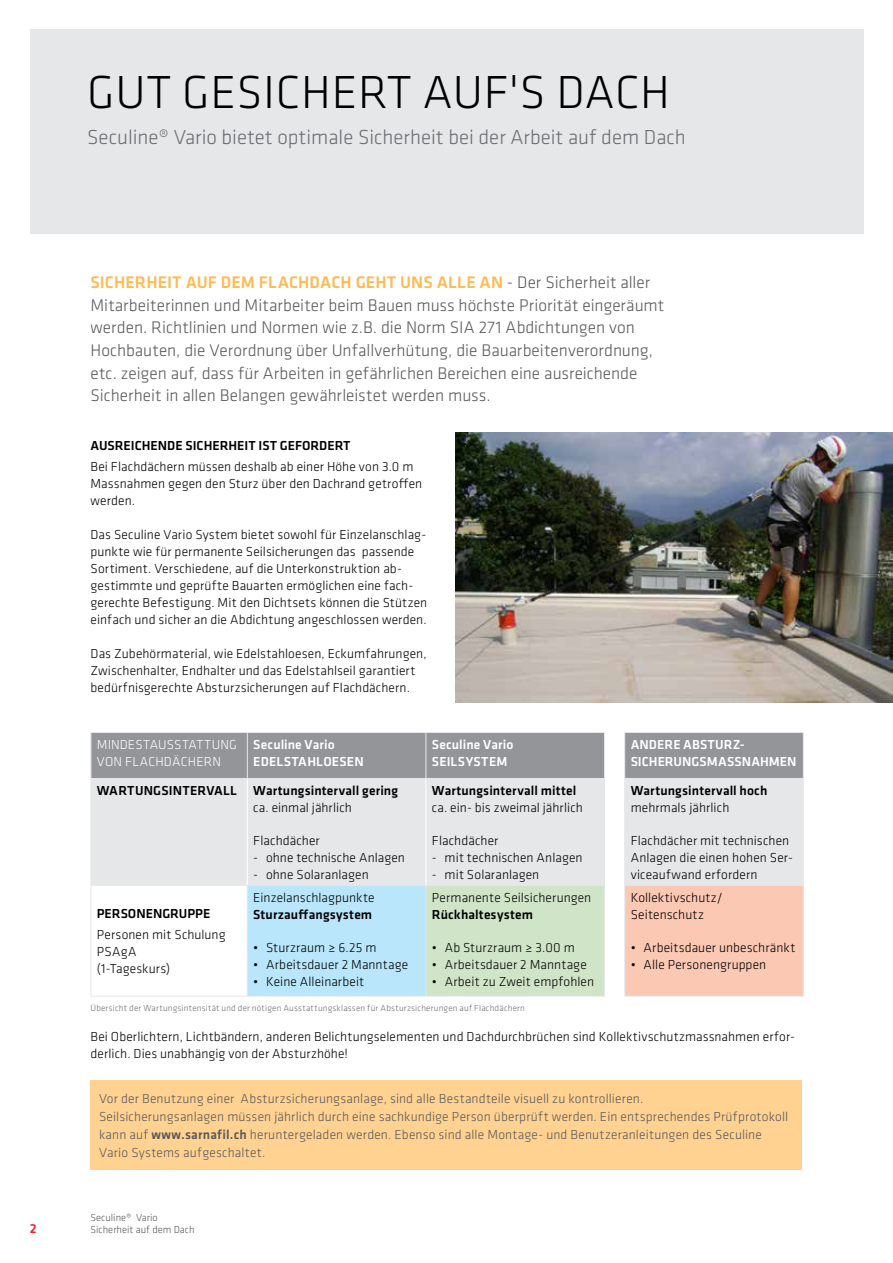
<style>
.page{position:relative;width:893px;height:1263px;background:#fff}
.page>*{position:absolute;margin:0;border:0;box-sizing:border-box;transform-origin:0 0}
.t1{font:300 48px "Klavika";color:#000}
.t2{font:300 21px "Klavika";color:#6d6e71}
.t3{font:300 17.4px/22.6px "Klavika";color:#58595b}
.t4{font:300 13.5px/17px "Klavika";letter-spacing:.01em;color:#000}
.t5{font:300 13.5px/18px "Klavika";letter-spacing:.015em;color:#58595b}
.t6{font:500 13.5px "Klavika";color:#000}
.t7{font:500 13.5px/17px "Klavika";letter-spacing:.01em;color:#fff}
.t8{font:500 13.5px "Klavika";letter-spacing:.02em;color:#000}
.t9{font:300 13.5px/17px "Klavika";letter-spacing:.015em;color:#fff}
.t10{font:500 13.5px "Klavika";color:#ed1d24}
.t11{font:300 10.5px/12.6px "Klavika";color:#58595b}
.t12{font:300 9px "Klavika";letter-spacing:.02em;color:#6d6e71}
.s1{font-weight:500;color:#fdbb54}
.s2{font-weight:500}
</style>
<div class="page">
<div style="left:30px;top:30px;width:833px;height:204px;background:#e6e7e8"></div>
<img style="left:455px;top:432px;width:438px;height:270px">
<div style="left:91px;top:1080px;width:711px;height:89px;background:#ffd291"></div>
<div style="left:92px;top:733px;width:711px;height:45px;background:#939598"></div>
<div style="left:92px;top:779px;width:711px;height:106px;background:#e6e7e8"></div>
<div style="left:247px;top:885px;width:179px;height:111px;background:#b9e6fa"></div>
<div style="left:426px;top:885px;width:178px;height:111px;background:#d0e4c8"></div>
<div style="left:625px;top:885px;width:178px;height:111px;background:#fbc8b4"></div>
<hr style="left:91px;top:732px;width:156px;height:1px;background:#e6e7e8">
<hr style="left:91px;top:733px;width:1px;height:45px;background:#e6e7e8">
<hr style="left:247px;top:732px;width:179px;height:1px;background:#e6e7e8">
<hr style="left:247px;top:733px;width:1px;height:45px;background:#e6e7e8">
<hr style="left:426px;top:732px;width:179px;height:1px;background:#e6e7e8">
<hr style="left:426px;top:733px;width:1px;height:45px;background:#e6e7e8">
<hr style="left:604px;top:733px;width:1px;height:45px;background:#e6e7e8">
<hr style="left:624px;top:732px;width:180px;height:1px;background:#e6e7e8">
<hr style="left:624px;top:733px;width:1px;height:45px;background:#e6e7e8">
<hr style="left:803px;top:733px;width:1px;height:45px;background:#e6e7e8">
<hr style="left:91px;top:778px;width:156px;height:1px;background:#e6e7e8">
<hr style="left:91px;top:779px;width:1px;height:106px;background:#e6e7e8">
<hr style="left:247px;top:778px;width:179px;height:1px;background:#e6e7e8">
<hr style="left:426px;top:778px;width:179px;height:1px;background:#e6e7e8">
<hr style="left:604px;top:779px;width:1px;height:106px;background:#e6e7e8">
<hr style="left:624px;top:778px;width:180px;height:1px;background:#e6e7e8">
<hr style="left:624px;top:779px;width:1px;height:106px;background:#e6e7e8">
<hr style="left:803px;top:779px;width:1px;height:106px;background:#e6e7e8">
<hr style="left:91px;top:885px;width:156px;height:1px;background:#e6e7e8">
<hr style="left:91px;top:886px;width:1px;height:110px;background:#e6e7e8">
<hr style="left:247px;top:885px;width:179px;height:1px;background:#e6e7e8">
<hr style="left:247px;top:886px;width:1px;height:110px;background:#e6e7e8">
<hr style="left:426px;top:885px;width:179px;height:1px;background:#e6e7e8">
<hr style="left:426px;top:886px;width:1px;height:110px;background:#e6e7e8">
<hr style="left:604px;top:886px;width:1px;height:110px;background:#e6e7e8">
<hr style="left:624px;top:885px;width:180px;height:1px;background:#e6e7e8">
<hr style="left:624px;top:886px;width:1px;height:110px;background:#e6e7e8">
<hr style="left:803px;top:886px;width:1px;height:110px;background:#e6e7e8">
<hr style="left:91px;top:996px;width:156px;height:1px;background:#e6e7e8">
<hr style="left:247px;top:996px;width:179px;height:1px;background:#e6e7e8">
<hr style="left:426px;top:996px;width:179px;height:1px;background:#e6e7e8">
<hr style="left:624px;top:996px;width:180px;height:1px;background:#e6e7e8">
<hr style="left:247px;top:779px;width:1px;height:106px;background:#fff">
<hr style="left:426px;top:779px;width:1px;height:106px;background:#fff">
<h1 class="t1" style="left:87px;top:63px;width:201px">GUT GESICHERT</h1>
<h1 class="t1" style="left:423px;top:63px;width:162px">AUF'S DACH</h1>
<h2 class="t2" style="left:87px;top:124px;width:600px">Seculine® Vario bietet optimale Sicherheit bei der Arbeit auf dem Dach</h2>
<p class="t3" style="left:91px;top:271px;width:575px"><span class="s1">SICHERHEIT AUF DEM FLACHDACH GEHT UNS ALLE AN</span> - Der Sicherheit aller Mitarbeiterinnen und Mitarbeiter beim Bauen muss höchste Priorität eingeräumt werden. Richtlinien und Normen wie z.B. die Norm SIA 271 Abdichtungen von Hochbauten, die Verordnung über Unfallverhütung, die Bauarbeitenverordnung, etc. zeigen auf, dass für Arbeiten in gefährlichen Bereichen eine ausreichende Sicherheit in allen Belangen gewährleistet werden muss.</p>
<p class="t6" style="left:91px;top:436px;width:261px">AUSREICHENDE SICHERHEIT IST GEFORDERT</p>
<p class="t4" style="left:90px;top:458px;width:333px">Bei Flachdächern müssen deshalb ab einer Höhe von 3.0 m<br>Massnahmen gegen den Sturz über den Dachrand getroffen werden.</p>
<p class="t4" style="left:90px;top:526px;width:338px">Das Seculine Vario System bietet sowohl für Einzelanschlag&shy;punkte wie für permanente Seilsicherungen das passende Sortiment. Verschiedene, auf die Unterkonstruktion ab&shy;gestimmte und geprüfte Bauarten ermöglichen eine fach&shy;gerechte Befestigung. M it den Dichtsets können die Stützen einfach und sicher an die Abdichtung angeschlossen werden.</p>
<p class="t4" style="left:91px;top:645px;width:338px">Das Zubehörmaterial, wie Edelstahloesen, Eckumfahrungen,<br>Zwischenhalter, Endhalter und das Edelstahlseil garantiert bedürfnisgerechte Absturzsicherungen auf Flachdächern.</p>
<p class="t9" style="left:97px;top:735px;width:132px">M in destausstattung von Flachdächern</p>
<p class="t7" style="left:253px;top:735px;width:112px">SECULINE VARIO<br>EDELSTAHLOESEN</p>
<p class="t7" style="left:432px;top:735px;width:83px">SECULINE VARIO<br>SEILSYSTEM</p>
<p class="t7" style="left:631px;top:735px;width:167px">ANDERE ABSTURZ-<br>SICHERUNGSMASSNAHMEN</p>
<p class="t8" style="left:97px;top:781px;width:303px">WARTUNGSINTERVALL WARTUNGSINTERVALL GERING</p>
<p class="t4" style="left:253px;top:798px;width:100px">ca. einmal jährlich</p>
<p class="t4" style="left:253px;top:832px;width:68px">Flachdächer</p>
<p class="t4" style="left:253px;top:849px;width:153px">- ohne technische Anlagen</p>
<p class="t4" style="left:253px;top:866px;width:117px">- ohne Solaranlagen</p>
<p class="t6" style="left:432px;top:781px;width:146px">WARTUNGSINTERVALL MITTEL</p>
<p class="t4" style="left:432px;top:798px;width:152px">ca. ein- bis zweimal jährlich</p>
<p class="t4" style="left:432px;top:832px;width:68px">Flachdächer</p>
<p class="t4" style="left:432px;top:849px;width:152px">- mit technischen Anlagen</p>
<p class="t4" style="left:432px;top:866px;width:109px">- mit Solaranlagen</p>
<p class="t6" style="left:631px;top:781px;width:138px">WARTUNGSINTERVALL HOCH</p>
<p class="t4" style="left:631px;top:798px;width:100px">mehrmals jährlich</p>
<p class="t4" style="left:631px;top:832px;width:164px">Flachdächer mit technischen<br>Anlagen die einen hohen Ser&shy;viceaufwand erfordern</p>
<p class="t6" style="left:97px;top:904px;width:115px">PERSONENGRUPPE</p>
<p class="t4" style="left:97px;top:926px;width:130px">Personen mit Schulung<br>PSAgA<br>(1-Tageskurs)</p>
<p class="t4" style="left:253px;top:888px;width:123px">Einzelanschlagpunkte</p>
<p class="t6" style="left:253px;top:905px;width:120px">STURZAUFFANGSYSTEM</p>
<p class="t4" style="left:253px;top:939px;width:125px">• Sturzraum ≥ 6.25 m</p>
<p class="t4" style="left:253px;top:956px;width:156px">• Arbeitsdauer 2 Manntage</p>
<p class="t4" style="left:253px;top:973px;width:112px">• Keine Alleinarbeit</p>
<p class="t4" style="left:432px;top:888px;width:161px">Permanente Seilsicherungen</p>
<p class="t6" style="left:432px;top:905px;width:103px">RÜCKHALTESYSTEM</p>
<p class="t4" style="left:432px;top:939px;width:144px">• Ab Sturzraum ≥ 3.00 m</p>
<p class="t4" style="left:432px;top:956px;width:156px">• Arbeitsdauer 2 Manntage</p>
<p class="t4" style="left:432px;top:973px;width:164px">• Arbeit zu Zweit empfohlen</p>
<p class="t4" style="left:631px;top:888px;width:94px">Kollektivschutz/<br>Seitenschutz</p>
<p class="t4" style="left:631px;top:939px;width:166px">• Arbeitsdauer unbeschränkt</p>
<p class="t4" style="left:631px;top:956px;width:137px">• Alle Personengruppen</p>
<p class="t12" style="left:91px;top:1003px;width:436px">Übersicht der Wartungsintensität und der nötigen Ausstattungsklassen für Absturzsicherungen auf Flachdächern</p>
<p class="t4" style="left:91px;top:1027px;width:706px">Bei Oberlichtern, Lichtbändern, anderen Belichtungselementen und Dachdurchbrüchen sind Kollektivschutzmassnahmen erfor&shy;derlich. Dies unabhängig von der Absturzhöhe!</p>
<p class="t5" style="left:99px;top:1089px;width:691px">Vor der Benutzung einer Absturzsicherungsanlage, sind alle Bestandteile visuell zu kontrollieren.<br>Seilsicherungsanlagen müssen jährlich durch eine sachkundige Person überprüft werden. Ein entsprechendes Prüfprotokoll kann auf <span class="s2">WWW.SARNAFIL.CH</span> heruntergeladen werden. Ebenso sind alle Montage- und Benutzeranleitungen des Seculine Vario Systems aufgeschaltet.</p>
<p class="t10" style="left:30px;top:1219px;width:8px">2</p>
<p class="t11" style="left:91px;top:1211px;width:106px">Seculine® Vario<br>Sicherheit auf dem Dach</p>
</div>
